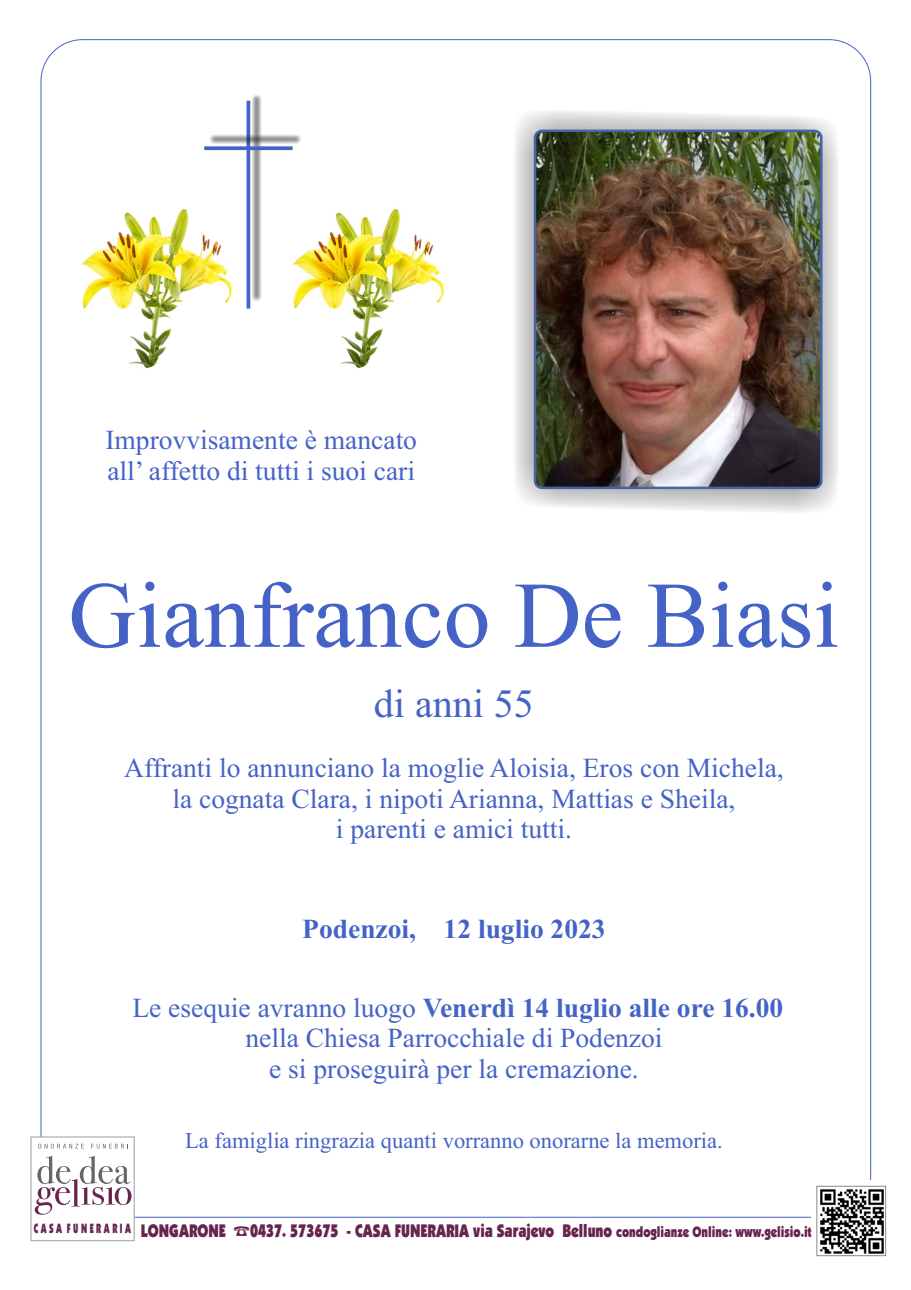
<style>
.page{position:relative;width:911px;height:1290px;background:#fff}
.page>*{position:absolute;margin:0;border:0;box-sizing:border-box;transform-origin:0 0}
.t1{font:93.75px "Times New Roman";color:#4563c7}
.t2{font:40px "Times New Roman";color:#4563c7}
.t3{font:27.5px/30.5px "Times New Roman";color:#4563c7;text-align:center}
.t4{font:700 27.5px "Times New Roman";color:#4563c7}
.t5{font:22.5px "Times New Roman";color:#4563c7}
.t6{font:900 18.12px "Kabel IT Cby BT";color:#66244f;scale:.79 1}
.t7{font:900 13.38px "Kabel IT Cby BT";letter-spacing:.305em;color:#66244f;scale:.62 1}
.s1{font-weight:700}
.s2{font-size:15px}
</style>
<div class="page">
<svg style="left:251px;top:95px;width:11px;height:206px"></svg>
<svg style="left:246px;top:101px;width:4px;height:208px"></svg>
<svg style="left:210px;top:133px;width:91px;height:11px"></svg>
<svg style="left:204px;top:146px;width:88px;height:4px"></svg>
<svg style="left:515px;top:111px;width:323px;height:401px"></svg>
<img style="left:535px;top:131px;width:286px;height:357px;border-radius:7px">
<div style="left:534px;top:130px;width:288px;height:359px;border:3px solid #4563ab;border-radius:7px"></div>
<img style="left:816px;top:1185px;width:71px;height:72px">
<div style="left:30px;top:1136px;width:105px;height:105px;background:#fff;border:1px solid #b0b0b3"></div>
<svg style="left:35px;top:1156px;width:96px;height:59px"></svg>
<svg style="left:38px;top:1143px;width:46px;height:5px"></svg>
<svg style="left:91px;top:1144px;width:37px;height:4px"></svg>
<img style="left:292px;top:208px;width:153px;height:160px">
<img style="left:81px;top:208px;width:152px;height:160px">
<p class="t3" style="left:105px;top:428px;width:313px;text-align:left">Improvvisamente è mancato all’ affetto di tutti i suoi cari</p>
<h1 class="t1" style="left:69px;top:582px;width:772px">Gianfranco De Biasi</h1>
<h2 class="t2" style="left:374px;top:689px;width:161px">di anni 55</h2>
<p class="t3" style="left:124px;top:755px;width:661px">Affranti lo annunciano la moglie Aloisia, Eros con Michela, la cognata Clara, i nipoti Arianna, Mattias e Sheila,<br>i parenti e amici tutti.</p>
<p class="t4" style="left:302px;top:919px;width:305px">Podenzoi, 12 luglio 2023</p>
<p class="t3" style="left:132px;top:995px;width:652px">Le esequie avranno luogo <span class="s1">Venerdì 14 luglio alle ore 16.00 </span>nella Chiesa Parrocchiale di Podenzoi<br>e si proseguirà per la cremazione.</p>
<p class="t5" style="left:185px;top:1132px;width:539px">La famiglia ringrazia quanti vorranno onorarne la memoria.</p>
<p class="t7" style="left:34px;top:1223px;width:158px">CASA FUNERARIA</p>
<p class="t6" style="left:141px;top:1223px;width:109px">LONGARONE</p>
<p class="t6" style="left:250px;top:1223px;width:712px">0437. 573675 - CASA FUNERARIA via Sarajevo Belluno <span class="s2">condoglianze Online: www.gelisio.it</span></p>
</div>
